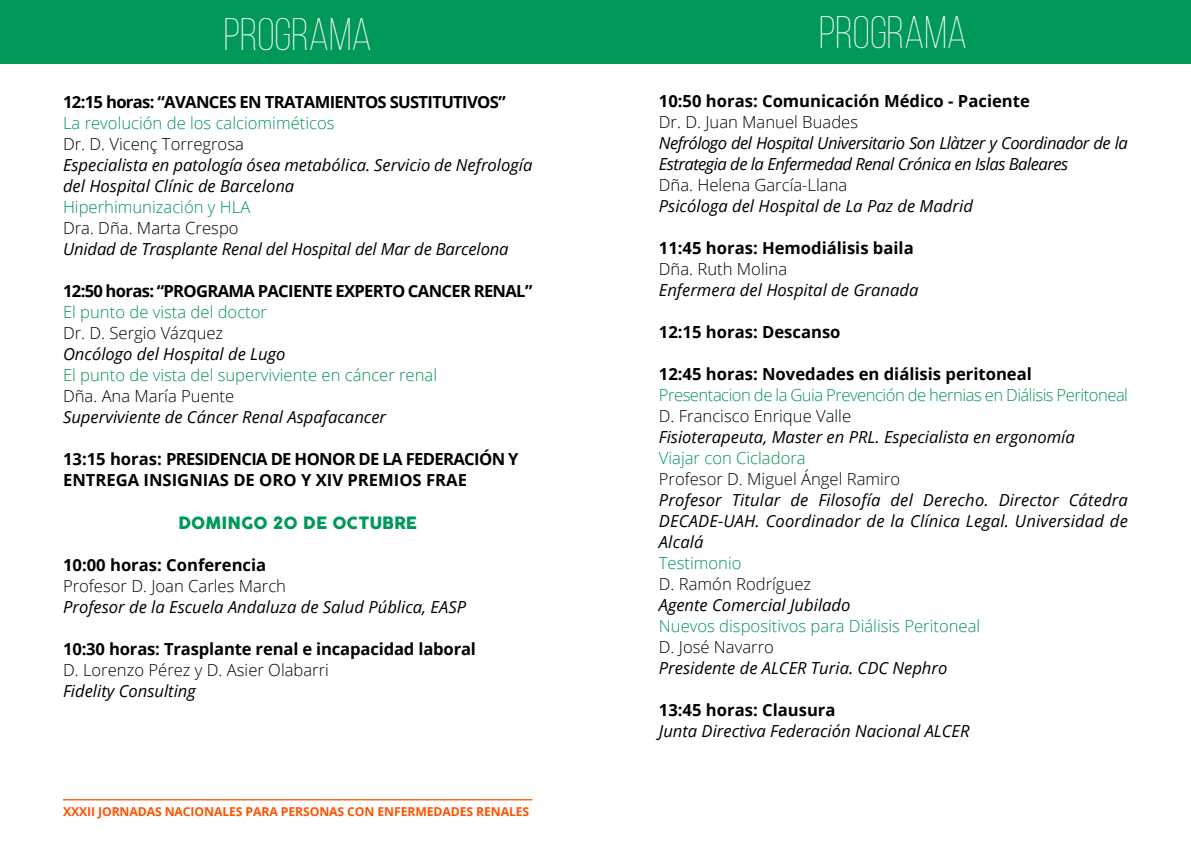
<style>
.page{position:relative;width:1191px;height:844px;background:#fff}
.page>*{position:absolute;margin:0;border:0;box-sizing:border-box;transform-origin:0 0}
.t1{font:300 45.5px "Bebas Neue";color:#fff}
.t2{font:italic 16.62px/21px "Open Sans";color:#000}
.t3{font:700 16.62px/21px "Open Sans";color:#000}
.t4{font:300 16.62px "Open Sans";color:#000}
.t5{font:300 16.62px "Open Sans";color:#009453}
.t6{font:italic 16.62px/21px "Open Sans";letter-spacing:-.03em;color:#000}
.t7{font:700 16.62px "Open Sans";letter-spacing:-.04em;color:#000}
.t8{font:300 16.62px "Open Sans";letter-spacing:-.03em;color:#009453}
.t9{font:16.62px "COCOGOOSE";color:#009959}
.t10{font:700 12.25px "Open Sans";letter-spacing:-.01em;color:#ff5200}
</style>
<div class="page">
<div style="left:0;top:0;width:1191px;height:63px;background:#009959"></div>
<hr style="left:63px;top:798px;width:469px;height:2px;background:#ff5200">
<h1 class="t1" style="left:224px;top:10px;width:150px">PROGRAMA</h1>
<h1 class="t1" style="left:819px;top:9px;width:150px">PROGRAMA</h1>
<p class="t7" style="left:63px;top:90px;width:444px">12:15 horas: “AVANCES EN TRATAMIENTOS SUSTITUTIVOS”</p>
<p class="t5" style="left:63px;top:112px;width:273px">La revolución de los calciomiméticos</p>
<p class="t4" style="left:63px;top:133px;width:182px">Dr. D. Vicenç Torregrosa</p>
<p class="t2" style="left:63px;top:154px;width:471px">Especialista en patología ósea metabólica. Servicio de Nefrología del Hospital Clínic de Barcelona</p>
<p class="t5" style="left:63px;top:196px;width:189px">Hiperhimunización y HLA</p>
<p class="t4" style="left:63px;top:217px;width:177px">Dra. Dña. Marta Crespo</p>
<p class="t2" style="left:63px;top:238px;width:447px">Unidad de Trasplante Renal del Hospital del Mar de Barcelona</p>
<p class="t7" style="left:63px;top:279px;width:471px">12:50 horas: “PROGRAMA PACIENTE EXPERTO CANCER RENAL”</p>
<p class="t5" style="left:63px;top:301px;width:205px">El punto de vista del doctor</p>
<p class="t4" style="left:63px;top:322px;width:162px">Dr. D. Sergio Vázquez</p>
<p class="t2" style="left:63px;top:343px;width:224px">Oncólogo del Hospital de Lugo</p>
<p class="t5" style="left:63px;top:364px;width:376px">El punto de vista del superviviente en cáncer renal</p>
<p class="t4" style="left:63px;top:385px;width:173px">Dña. Ana María Puente</p>
<p class="t2" style="left:63px;top:406px;width:325px">Superviviente de Cáncer Renal Aspafacancer</p>
<p class="t3" style="left:63px;top:448px;width:457px">13:15 horas: PRESIDENCIA DE HONOR DE LA FEDERACIÓN Y<br>ENTREGA INSIGNIAS DE ORO Y XIV PREMIOS FRAE</p>
<p class="t9" style="left:178px;top:510px;width:240px">DOMINGO 20 DE OCTUBRE</p>
<p class="t3" style="left:63px;top:553px;width:205px">10:00 horas: Conferencia</p>
<p class="t4" style="left:63px;top:574px;width:225px">Profesor D. Joan Carles March</p>
<p class="t2" style="left:63px;top:595px;width:404px">Profesor de la Escuela Andaluza de Salud Pública, EASP</p>
<p class="t3" style="left:63px;top:637px;width:414px">10:30 horas: Trasplante renal e incapacidad laboral</p>
<p class="t4" style="left:63px;top:658px;width:267px">D. Lorenzo Pérez y D. Asier Olabarri</p>
<p class="t2" style="left:63px;top:679px;width:134px">Fidelity Consulting</p>
<p class="t10" style="left:63px;top:802px;width:468px">XXXII JORNADAS NACIONALES PARA PERSONAS CON ENFERMEDADES RENALES</p>
<p class="t3" style="left:659px;top:90px;width:372px">10:50 horas: Comunicación Médico - Paciente</p>
<p class="t4" style="left:659px;top:111px;width:201px">Dr. D. Juan Manuel Buades</p>
<p class="t6" style="left:659px;top:132px;width:470px">Nefrólogo del Hospital Universitario Son Llàtzer y Coordinador de la<br>Estrategia de la Enfermedad Renal Crónica en Islas Baleares</p>
<p class="t4" style="left:659px;top:174px;width:190px">Dña. Helena García-Llana</p>
<p class="t2" style="left:659px;top:195px;width:315px">Psicóloga del Hospital de La Paz de Madrid</p>
<p class="t3" style="left:659px;top:237px;width:256px">11:45 horas: Hemodiálisis baila</p>
<p class="t4" style="left:659px;top:258px;width:130px">Dña. Ruth Molina</p>
<p class="t2" style="left:659px;top:279px;width:261px">Enfermera del Hospital de Granada</p>
<p class="t3" style="left:659px;top:321px;width:183px">12:15 horas: Descanso</p>
<p class="t3" style="left:659px;top:363px;width:374px">12:45 horas: Novedades en diálisis peritoneal</p>
<p class="t8" style="left:659px;top:384px;width:471px">Presentacion de la Guia Prevención de hernias en Diálisis Peritoneal</p>
<p class="t4" style="left:659px;top:405px;width:194px">D. Francisco Enrique Valle</p>
<p class="t2" style="left:659px;top:426px;width:417px">Fisioterapeuta, Master en PRL. Especialista en ergonomía</p>
<p class="t5" style="left:659px;top:447px;width:148px">Viajar con Cicladora</p>
<p class="t4" style="left:659px;top:468px;width:243px">Profesor D. Miguel Ángel Ramiro</p>
<p class="t2" style="left:659px;top:489px;width:470px;text-align:justify">Profesor Titular de Filosofía del Derecho. Director Cátedra DECADE-UAH. Coordinador de la Clínica Legal. Universidad de Alcalá</p>
<p class="t5" style="left:659px;top:551px;width:84px">Testimonio</p>
<p class="t4" style="left:659px;top:572px;width:154px">D. Ramón Rodríguez</p>
<p class="t2" style="left:659px;top:594px;width:193px">Agente Comercial Jubilado</p>
<p class="t5" style="left:659px;top:614px;width:323px">Nuevos dispositivos para Diálisis Peritoneal</p>
<p class="t4" style="left:659px;top:635px;width:116px">D. José Navarro</p>
<p class="t2" style="left:659px;top:657px;width:290px">Presidente de ALCER Turia. CDC Nephro</p>
<p class="t3" style="left:659px;top:699px;width:178px">13:45 horas: Clausura</p>
<p class="t2" style="left:659px;top:720px;width:312px">Junta Directiva Federación Nacional ALCER</p>
</div>
